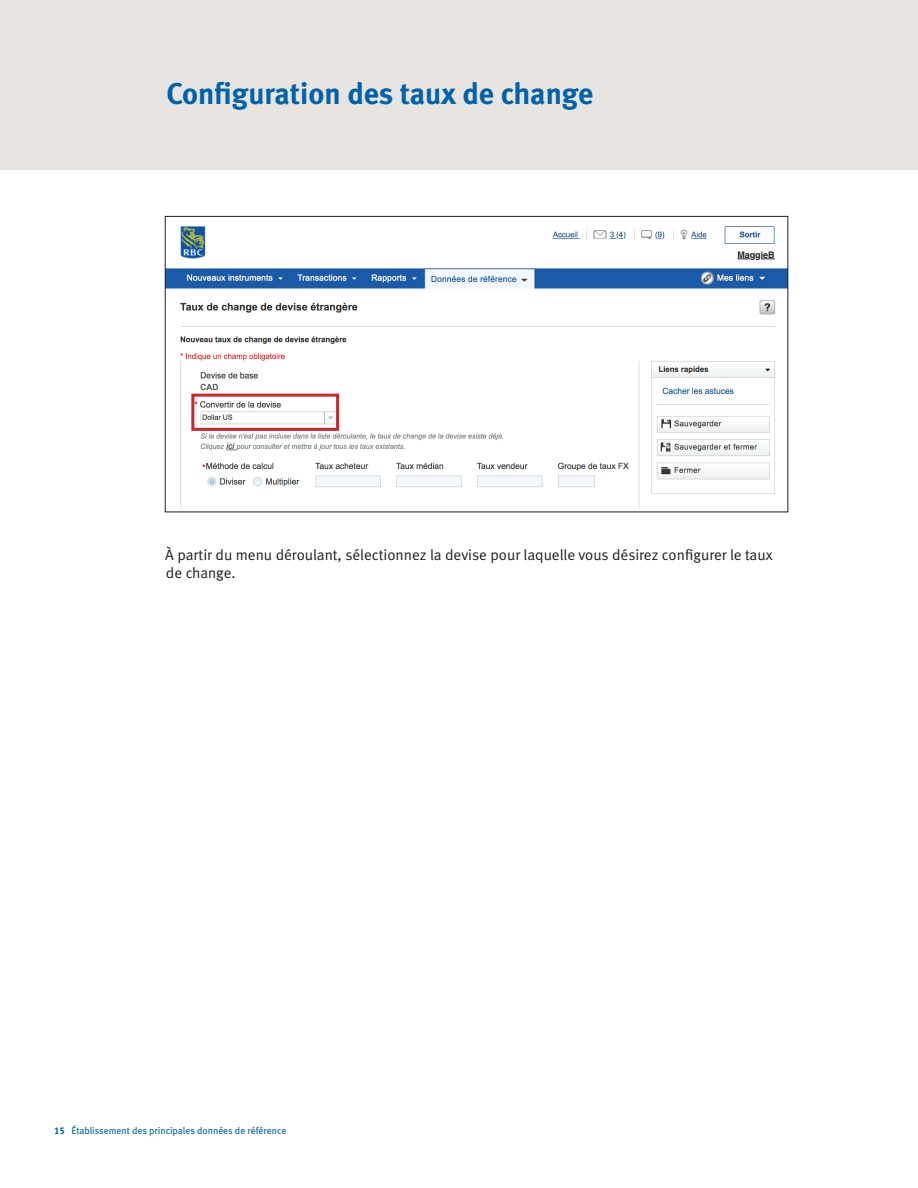
<style>
.page{position:relative;width:918px;height:1188px;background:#fff}
.page>*{position:absolute;margin:0;border:0;box-sizing:border-box;transform-origin:0 0}
.t1{font:30px "Meta Bold LF";color:#0161aa}
.t2{font:15px/18px "Meta Normal LF";color:#231f20}
.t3{font:9.75px "Meta Book LF";color:#0161aa}
.t4{font:700 9px "Helvetica";color:#231f20}
.s1{font-family:"Meta Bold LF"}
</style>
<div class="page">
<img style="left:167px;top:226px;width:619px;height:283px">
<div style="left:0;top:0;width:918px;height:170px;background:#e8e5e1"></div>
<div style="left:191px;top:394px;width:148px;height:37px;border:3px solid #d1232a"></div>
<div style="left:692px;top:251px;width:83px;height:15px;background:#fff"></div>
<svg style="left:737px;top:259px;width:13px;height:1px"></svg>
<svg style="left:761px;top:259px;width:14px;height:1px"></svg>
<h1 class="t1" style="left:166px;top:76px;width:428px">Configuration des taux de change</h1>
<p class="t4" style="left:737px;top:249px;width:39px">MaggieB</p>
<p class="t2" style="left:165px;top:546px;width:609px">À partir du menu déroulant, sélectionnez la devise pour laquelle vous désirez configurer le taux de change.</p>
<p class="t3" style="left:54px;top:1125px;width:234px"><span class="s1">15</span> Établissement des principales données de référence</p>
</div>
